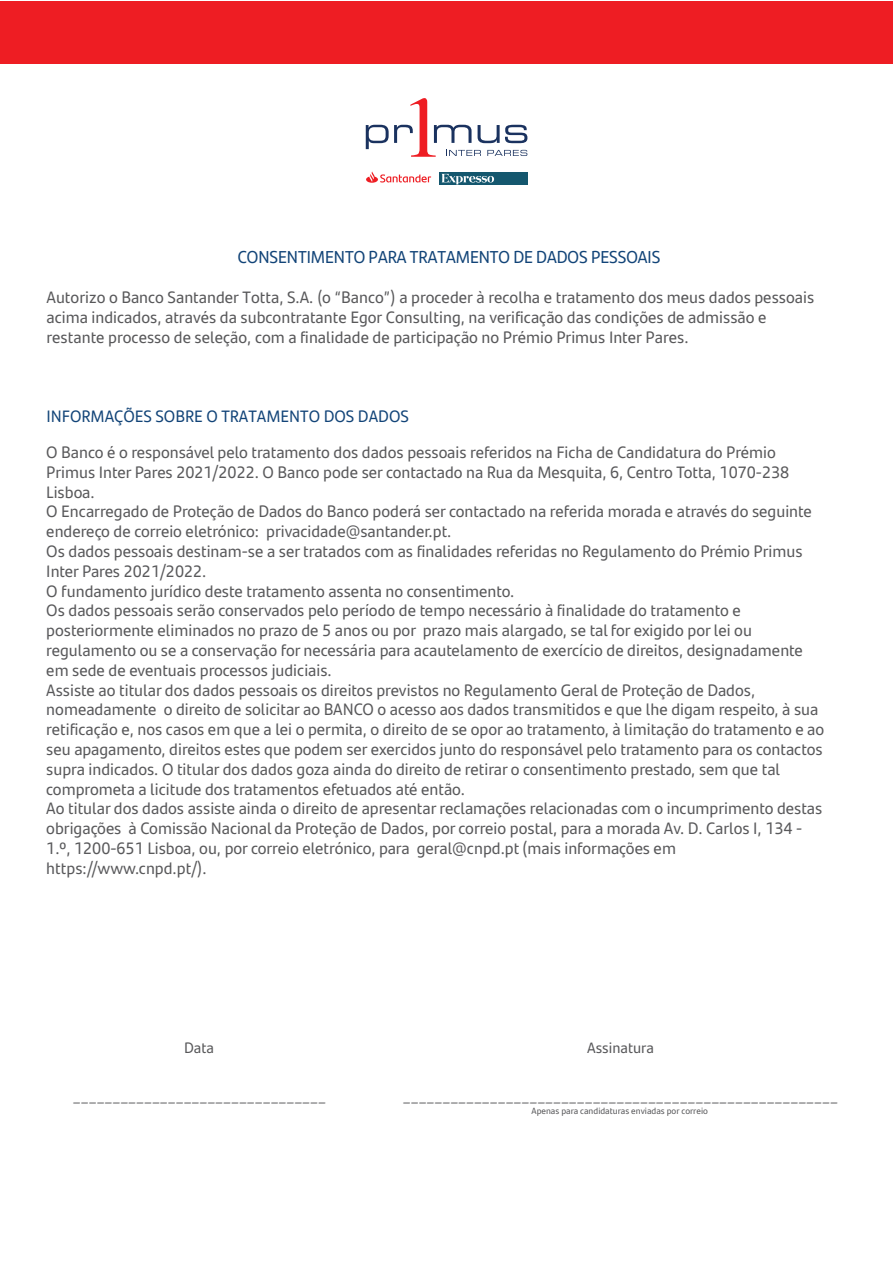
<style>
.page{position:relative;width:893px;height:1263px;background:#fff}
.page>*{position:absolute;margin:0;border:0;box-sizing:border-box;transform-origin:0 0}
.t1{font:17.25px "Santander Headline";color:#124478}
.t2{font:16.5px/19.8px "Santander Text";color:#59595b}
.t3{font:16.5px/19.8px "Santander Text";color:#58585a}
.t4{font:16.5px "Santander Text";color:#124478}
.t5{font:15px "Santander Text";color:#58585a}
.t6{font:9px "Santander Text";color:#58585a}
</style>
<div class="page">
<div style="left:0;top:1px;width:892px;height:62px;background:#ee1d23"></div>
<div style="left:439px;top:172px;width:89px;height:12px;background:#14576e"></div>
<svg style="left:441px;top:174px;width:53px;height:10px"></svg>
<svg style="left:366px;top:125px;width:22px;height:24px"></svg>
<svg style="left:394px;top:98px;width:133px;height:59px"></svg>
<svg style="left:366px;top:171px;width:65px;height:12px"></svg>
<p class="t1" style="left:238px;top:244px;width:424px">CONSENTIMENTO PARA TRATAMENTO DE DADOS PESSOAIS</p>
<p class="t3" style="left:46px;top:287px;width:769px">Autorizo o Banco Santander Totta, S.A. (o “Banco”) a proceder à recolha e tratamento dos meus dados pessoais acima indicados, através da subcontratante Egor Consulting, na verificação das condições de admissão e restante processo de seleção, com a finalidade de participação no Prémio Primus Inter Pares.</p>
<p class="t4" style="left:46px;top:404px;width:364px">INFORMAÇÕES SOBRE O TRATAMENTO DOS DADOS</p>
<p class="t2" style="left:46px;top:442px;width:779px">O Banco é o responsável pelo tratamento dos dados pessoais referidos na Ficha de Candidatura do Prémio Primus Inter Pares 2021/2022. O Banco pode ser contactado na Rua da Mesquita, 6, Centro Totta, 1070-238<br>Lisboa.<br>O Encarregado de Proteção de Dados do Banco poderá ser contactado na referida morada e através do seguinte endereço de correio eletrónico: privacidade@santander.pt.<br>Os dados pessoais destinam-se a ser tratados com as finalidades referidas no Regulamento do Prémio Primus Inter Pares 2021/2022.<br>O fundamento jurídico deste tratamento assenta no consentimento.<br>Os dados pessoais serão conservados pelo período de tempo necessário à finalidade do tratamento e posteriormente eliminados no prazo de 5 anos ou por prazo mais alargado, se tal for exigido por lei ou regulamento ou se a conservação for necessária para acautelamento de exercício de direitos, designadamente em sede de eventuais processos judiciais.<br>Assiste ao titular dos dados pessoais os direitos previstos no Regulamento Geral de Proteção de Dados, nomeadamente o direito de solicitar ao BANCO o acesso aos dados transmitidos e que lhe digam respeito, à sua retificação e, nos casos em que a lei o permita, o direito de se opor ao tratamento, à limitação do tratamento e ao seu apagamento, direitos estes que podem ser exercidos junto do responsável pelo tratamento para os contactos supra indicados. O titular dos dados goza ainda do direito de retirar o consentimento prestado, sem que tal comprometa a licitude dos tratamentos efetuados até então.<br>Ao titular dos dados assiste ainda o direito de apresentar reclamações relacionadas com o incumprimento destas obrigações à Comissão Nacional da Proteção de Dados, por correio postal, para a morada Av. D. Carlos I, 134 - 1.º, 1200-651 Lisboa, ou, por correio eletrónico, para geral@cnpd.pt (mais informações em https://www.cnpd.pt/).</p>
<p class="t5" style="left:184px;top:1036px;width:31px">Data</p>
<p class="t5" style="left:587px;top:1036px;width:68px">Assinatura</p>
<p class="t5" style="left:73px;top:1084px;width:254px">________________________________</p>
<p class="t5" style="left:403px;top:1084px;width:436px">_______________________________________________________</p>
<p class="t6" style="left:531px;top:1104px;width:178px">Apenas para candidaturas enviadas por correio</p>
</div>
